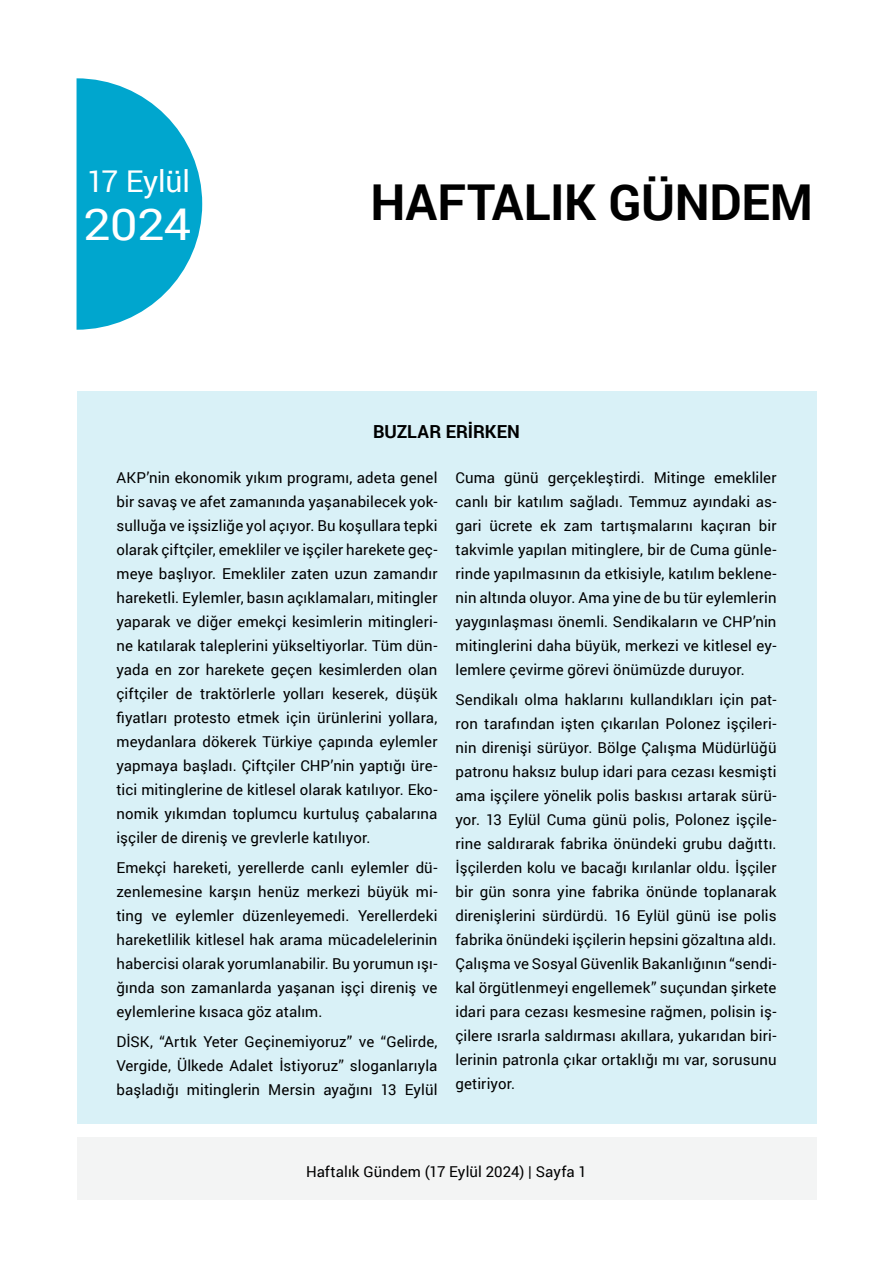
<style>
.page{position:relative;width:893px;height:1263px;background:#fff}
.page>*{position:absolute;margin:0;border:0;box-sizing:border-box;transform-origin:0 0}
.Title_1{font:700 49.5px "Roboto";letter-spacing:-.005em;color:#000}
.t1{font:43.8px "Roboto";color:#fff;scale:1.11 1}
.t2{font:30px "Roboto";letter-spacing:-.005em;color:#fff}
.Heading_2_-_left{font:700 18px "Roboto";color:#000}
.Body_text_1_-_left_j{font:15px/24px "Roboto";letter-spacing:.005em;color:#000;text-align:justify}
</style>
<div class="page">
<svg style="left:77px;top:78px;width:125px;height:252px"></svg>
<div style="left:77px;top:391px;width:739px;height:732px;background:#d9f1f7"></div>
<div style="left:77px;top:1137px;width:739px;height:63px;background:#f3f4f4"></div>
<p class="t2" style="left:87px;top:160px;width:104px">17 Eylül</p>
<p class="Title_1" style="left:370px;top:167px;width:444px">HAFTALIK GÜNDEM</p>
<p class="t1" style="left:84px;top:193px;width:98px">2024</p>
<p class="Heading_2_-_left" style="left:373px;top:419px;width:148px">BUZLAR ERİRKEN</p>
<p class="Body_text_1_-_left_j" style="left:116px;top:465px;width:323px">AKP’nin ekonomik yıkım programı, adeta genel bir savaş ve afet zamanında yaşanabilecek yok&shy;sulluğa ve işsizliğe yol açıyor. Bu koşullara tepki olarak çiftçiler, emekliler ve işçiler harekete geç&shy;meye başlıyor. Emekliler zaten uzun zamandır hareketli. Eylemler, basın açıklamaları, mitingler yaparak ve diğer emekçi kesimlerin mitingleri&shy;ne katılarak taleplerini yükseltiyorlar. Tüm dün&shy;yada en zor harekete geçen kesimlerden olan çiftçiler de traktörlerle yolları keserek, düşük fiyatları protesto etmek için ürünlerini yollara, meydanlara dökerek Türkiye çapında eylemler yapmaya başladı. Çiftçiler CHP’nin yaptığı üre&shy;tici mitinglerine de kitlesel olarak katılıyor. Eko&shy;nomik yıkımdan toplumcu kurtuluş çabalarına işçiler de direniş ve grevlerle katılıyor.</p>
<p class="Body_text_1_-_left_j" style="left:116px;top:855px;width:323px">Emekçi hareketi, yerellerde canlı eylemler dü&shy;zenlemesine karşın henüz merkezi büyük mi&shy;ting ve eylemler düzenleyemedi. Yerellerdeki hareketlilik kitlesel hak arama mücadelelerinin habercisi olarak yorumlanabilir. Bu yorumun ışı&shy;ğında son zamanlarda yaşanan işçi direniş ve eylemlerine kısaca göz atalım.</p>
<p class="Body_text_1_-_left_j" style="left:116px;top:1029px;width:323px">DİSK, “Artık Yeter Geçinemiyoruz” ve “Gelirde, Vergide, Ülkede Adalet İstiyoruz” sloganlarıyla başladığı mitinglerin Mersin ayağını 13 Eylül</p>
<p class="Body_text_1_-_left_j" style="left:455px;top:465px;width:323px">Cuma günü gerçekleştirdi. Mitinge emekliler canlı bir katılım sağladı. Temmuz ayındaki as&shy;gari ücrete ek zam tartışmalarını kaçıran bir takvimle yapılan mitinglere, bir de Cuma günle&shy;rinde yapılmasının da etkisiyle, katılım beklene&shy;nin altında oluyor. Ama yine de bu tür eylemlerin yaygınlaşması önemli. Sendikaların ve CHP’nin mitinglerini daha büyük, merkezi ve kitlesel ey&shy;lemlere çevirme görevi önümüzde duruyor.</p>
<p class="Body_text_1_-_left_j" style="left:455px;top:687px;width:323px">Sendikalı olma haklarını kullandıkları için pat&shy;ron tarafından işten çıkarılan Polonez işçileri&shy;nin direnişi sürüyor. Bölge Çalışma Müdürlüğü patronu haksız bulup idari para cezası kesmişti ama işçilere yönelik polis baskısı artarak sürü&shy;yor. 13 Eylül Cuma günü polis, Polonez işçile&shy;rine saldırarak fabrika önündeki grubu dağıttı.<br>İşçilerden kolu ve bacağı kırılanlar oldu. İşçiler bir gün sonra yine fabrika önünde toplanarak direnişlerini sürdürdü. 16 Eylül günü ise polis fabrika önündeki işçilerin hepsini gözaltına aldı.<br>Çalışma ve Sosyal Güvenlik Bakanlığının “sendi&shy;kal örgütlenmeyi engellemek” suçundan şirkete idari para cezası kesmesine rağmen, polisin iş&shy;çilere ısrarla saldırması akıllara, yukarıdan biri&shy;lerinin patronla çıkar ortaklığı mı var, sorusunu getiriyor.</p>
<p class="Body_text_1_-_left_j" style="left:306px;top:1159px;width:282px">Haftalık Gündem (17 Eylül 2024) | Sayfa 1</p>
</div>
